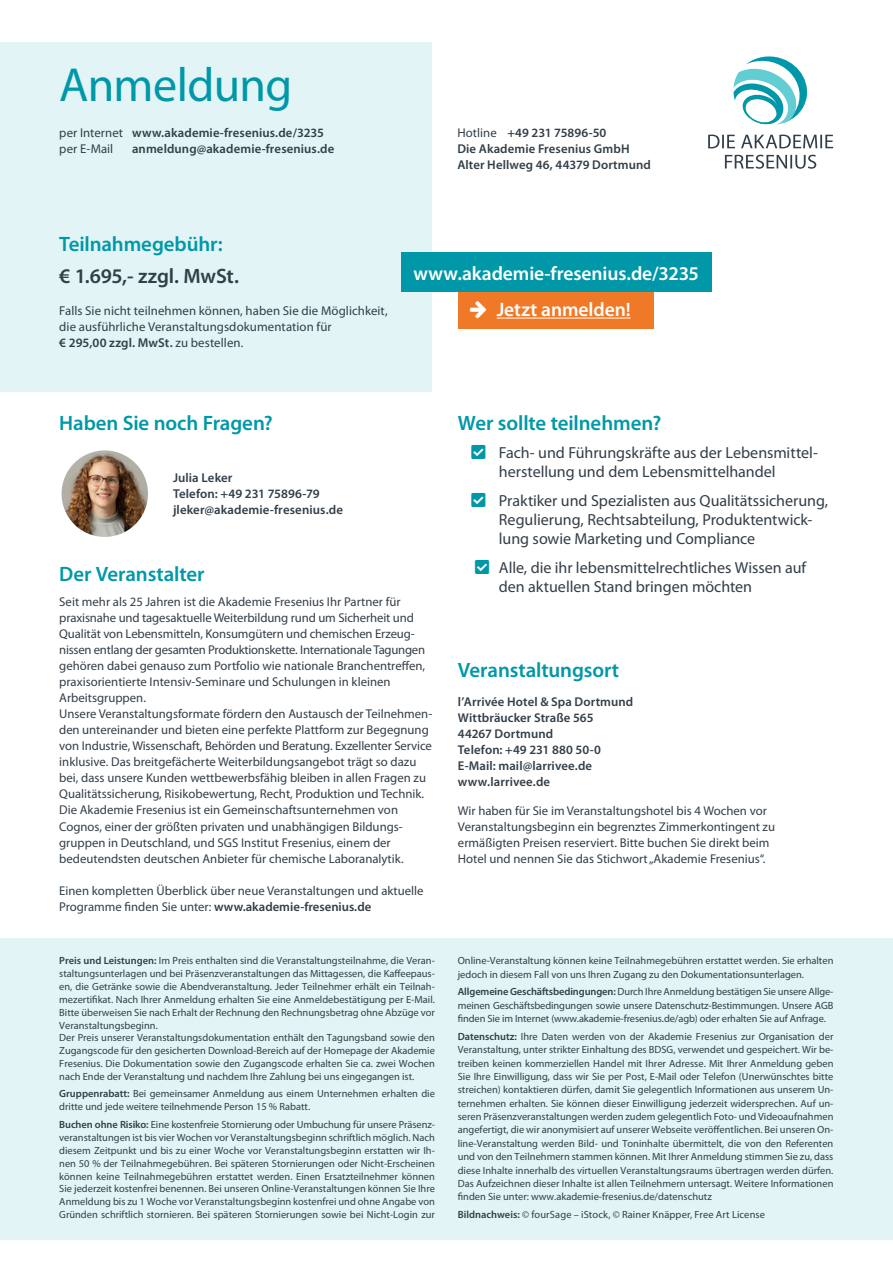
<style>
.page{position:relative;width:893px;height:1263px;background:#fff}
.page>*{position:absolute;margin:0;border:0;box-sizing:border-box;transform-origin:0 0}
.t1{font:48px "Myriad Pro";letter-spacing:-.015em;color:#0098a8}
.t2{font:600 20.85px "Myriad Pro";letter-spacing:-.005em;color:#0098a8}
.t3{font:600 20.85px "Myriad Pro";letter-spacing:-.01em;color:#323e48}
.t4{font:600 19.5px "Myriad Pro";letter-spacing:-.005em;color:#fff}
.t5{font:16.05px/19.2px "Myriad Pro";letter-spacing:-.005em;color:#323e48}
.t6{font:12.9px/16px "Myriad Pro";letter-spacing:.005em;color:#323e48}
.t7{font:600 12.9px/16px "Myriad Pro";letter-spacing:.01em;color:#323e48}
.t8{font:12.75px/16px "Myriad Pro";color:#323e48}
.t9{font:600 12.75px/16px "Myriad Pro";letter-spacing:.01em;color:#323e48}
.t10{font:10.5px/12.9px "Myriad Pro";color:#323e48}
.s1{font-weight:400}
.s2{font-weight:600}
</style>
<div class="page">
<div style="left:0;top:42px;width:432px;height:349px;background:#e2f4f5"></div>
<svg style="left:733px;top:56px;width:75px;height:69px"></svg>
<svg style="left:725px;top:155px;width:91px;height:14px"></svg>
<svg style="left:708px;top:135px;width:125px;height:13px"></svg>
<div style="left:458px;top:290px;width:195px;height:38px;background:#ef7926"></div>
<hr style="left:497px;top:318px;width:134px;height:1px;background:#fff">
<div style="left:401px;top:253px;width:310px;height:39px;background:#0098a8"></div>
<div style="left:0;top:938px;width:893px;height:301px;background:#e2f4f5"></div>
<img style="left:62px;top:450px;width:86px;height:87px;border-radius:43px">
<h1 class="t1" style="left:59px;top:55px;width:234px">Anmeldung</h1>
<p class="t9" style="left:59px;top:124px;width:266px"><span class="s1">per Internet</span> www.akademie-fresenius.de/3235 <span class="s1">per E-Mail</span></p>
<p class="t9" style="left:132px;top:140px;width:204px">anmeldung@akademie-fresenius.de</p>
<h2 class="t2" style="left:59px;top:230px;width:165px">Teilnahmegebühr:</h2>
<h2 class="t3" style="left:59px;top:262px;width:181px">€ 1.695,- zzgl. MwSt.</h2>
<p class="t6" style="left:59px;top:302px;width:330px">Falls Sie nicht teilnehmen können, haben Sie die Möglichkeit, die ausführliche Veranstaltungsdokumentation für<br><span class="s2">€ 295,00 zzgl. MwSt.</span> zu bestellen.</p>
<p class="t9" style="left:457px;top:124px;width:195px"><span class="s1">Hotline</span> +49 231 75896-50<br>Die Akademie Fresenius GmbH<br>Alter Hellweg 46, 44379 Dortmund</p>
<h3 class="t4" style="left:413px;top:261px;width:287px">www.akademie-fresenius.de/3235</h3>
<h3 class="t4" style="left:497px;top:297px;width:135px">Jetzt anmelden!</h3>
<h2 class="t2" style="left:59px;top:409px;width:215px">Haben Sie noch Fragen?</h2>
<p class="t7" style="left:173px;top:469px;width:172px">Julia Leker<br>Telefon: +49 231 75896-79 jleker@akademie-fresenius.de</p>
<h2 class="t2" style="left:59px;top:560px;width:147px">Der Veranstalter</h2>
<p class="t8" style="left:59px;top:593px;width:374px">Seit mehr als 25 Jahren ist die Akademie Fresenius Ihr Partner für praxisnahe und tagesaktuelle Weiterbildung rund um Sicherheit und Qualität von Lebensmitteln, Konsumgütern und chemischen Erzeug&shy;nissen entlang der gesamten Produktionskette. Internationale Tagungen gehören dabei genauso zum Portfolio wie nationale Branchentreffen, praxisorientierte Intensiv-Seminare und Schulungen in kleinen Arbeitsgruppen.<br>Unsere Veranstaltungsformate fördern den Austausch der Teilnehmen&shy;den untereinander und bieten eine perfekte Plattform zur Begegnung von Industrie, Wissenschaft, Behörden und Beratung. Exzellenter Service inklusive. Das breitgefächerte Weiterbildungsangebot trägt so dazu bei, dass unsere Kunden wettbewerbsfähig bleiben in allen Fragen zu Qualitätssicherung, Risikobewertung, Recht, Produktion und Technik.<br>Die Akademie Fresenius ist ein Gemeinschaftsunternehmen von Cognos, einer der größten privaten und unabhängigen Bildungs&shy;gruppen in Deutschland, und SGS Institut Fresenius, einem der bedeutendsten deutschen Anbieter für chemische Laboranalytik.</p>
<p class="t8" style="left:59px;top:882px;width:366px">Einen kompletten Überblick über neue Veranstaltungen und aktuelle<br>Programme finden Sie unter: <span class="s2">www.akademie-fresenius.de</span></p>
<p class="t10" style="left:59px;top:954px;width:377px"><span class="s2">Preis und Leistungen:</span> Im Preis enthalten sind die Veranstaltungsteilnahme, die Veran&shy;staltungsunterlagen und bei Präsenzveranstaltungen das Mittagessen, die Kaffeepaus&shy;en, die Getränke sowie die Abendveranstaltung. Jeder Teilnehmer erhält ein Teilnah&shy;mezertifikat. Nach Ihrer Anmeldung erhalten Sie eine Anmeldebestätigung per E-Mail.<br>Bitte überweisen Sie nach Erhalt der Rechnung den Rechnungsbetrag ohne Abzüge vor Veranstaltungsbeginn.<br>Der Preis unserer Veranstaltungsdokumentation enthält den Tagungsband sowie den Zugangscode für den gesicherten Download-Bereich auf der Homepage der Akademie Fresenius. Die Dokumentation sowie den Zugangscode erhalten Sie ca. zwei Wochen nach Ende der Veranstaltung und nachdem Ihre Zahlung bei uns eingegangen ist.</p>
<p class="t10" style="left:59px;top:1087px;width:377px"><span class="s2">Gruppenrabatt:</span> Bei gemeinsamer Anmeldung aus einem Unternehmen erhalten die dritte und jede weitere teilnehmende Person 15 % Rabatt.</p>
<p class="t10" style="left:59px;top:1118px;width:377px;text-align:justify"><span class="s2">Buchen ohne Risiko:</span> Eine kostenfreie Stornierung oder Umbuchung für unsere Präsenz&shy;veranstaltungen ist bis vier Wochen vor Veranstaltungsbeginn schriftlich möglich. Nach diesem Zeitpunkt und bis zu einer Woche vor Veranstaltungsbeginn erstatten wir Ih&shy;nen 50 % der Teilnahmegebühren. Bei späteren Stornierungen oder Nicht-Erscheinen können keine Teilnahmegebühren erstattet werden. Einen Ersatzteilnehmer können Sie jederzeit kostenfrei benennen. Bei unseren Online-Veranstaltungen können Sie Ihre Anmeldung bis zu 1 Woche vor Veranstaltungsbeginn kostenfrei und ohne Angabe von Gründen schriftlich stornieren. Bei späteren Stornierungen sowie bei Nicht-Login zur</p>
<h2 class="t2" style="left:458px;top:409px;width:205px">Wer sollte teilnehmen?</h2>
<h3 class="t5" style="left:499px;top:443px;width:321px">Fach- und Führungskräfte aus der Lebensmittel&shy;herstellung und dem Lebensmittelhandel</h3>
<h3 class="t5" style="left:499px;top:490px;width:331px">Praktiker und Spezialisten aus Qualitätssicherung,<br>Regulierung, Rechtsabteilung, Produktentwick&shy;lung sowie Marketing und Compliance</h3>
<h3 class="t5" style="left:499px;top:557px;width:309px">Alle, die ihr lebensmittelrechtliches Wissen auf den aktuellen Stand bringen möchten</h3>
<h2 class="t2" style="left:458px;top:656px;width:163px">Veranstaltungsort</h2>
<p class="t9" style="left:458px;top:693px;width:177px">l’Arrivée Hotel &amp; Spa Dortmund<br>Wittbräucker Straße 565<br>44267 Dortmund<br>Telefon: +49 231 880 50-0<br>E-Mail: mail@larrivee.de www.larrivee.de</p>
<p class="t8" style="left:458px;top:802px;width:319px">Wir haben für Sie im Veranstaltungshotel bis 4 Wochen vor Veranstaltungsbeginn ein begrenztes Zimmerkontingent zu ermäßigten Preisen reserviert. Bitte buchen Sie direkt beim Hotel und nennen Sie das Stichwort „Akademie Fresenius“.</p>
<p class="t10" style="left:458px;top:954px;width:377px;line-height:13.4px">Online-Veranstaltung können keine Teilnahmegebühren erstattet werden. Sie erhalten jedoch in diesem Fall von uns Ihren Zugang zu den Dokumentationsunterlagen.</p>
<p class="t10" style="left:458px;top:985px;width:377px;line-height:13.4px;text-align:justify"><span class="s2">Allgemeine Geschäftsbedingungen:</span> Durch Ihre Anmeldung bestätigen Sie unsere Allge&shy;meinen Geschäftsbedingungen sowie unsere Datenschutz-Bestimmungen. Unsere AGB finden Sie im Internet (www.akademie-fresenius.de/agb) oder erhalten Sie auf Anfrage.</p>
<p class="t10" style="left:458px;top:1030px;width:377px;line-height:13.4px;text-align:justify"><span class="s2">Datenschutz:</span> Ihre Daten werden von der Akademie Fresenius zur Organisation der Veranstaltung, unter strikter Einhaltung des BDSG, verwendet und gespeichert. Wir be&shy;treiben keinen kommerziellen Handel mit Ihrer Adresse. Mit Ihrer Anmeldung geben Sie Ihre Einwilligung, dass wir Sie per Post, E-Mail oder Telefon (Unerwünschtes bitte streichen) kontaktieren dürfen, damit Sie gelegentlich Informationen aus unserem Un&shy;ternehmen erhalten. Sie können dieser Einwilligung jederzeit widersprechen. Auf un&shy;seren Präsenzveranstaltungen werden zudem gelegentlich Foto- und Videoaufnahmen angefertigt, die wir anonymisiert auf unserer Webseite veröffentlichen. Bei unseren On&shy;line-Veranstaltung werden Bild- und Toninhalte übermittelt, die von den Referenten und von den Teilnehmern stammen können. Mit Ihrer Anmeldung stimmen Sie zu, dass diese Inhalte innerhalb des virtuellen Veranstaltungsraums übertragen werden dürfen.<br>Das Aufzeichnen dieser Inhalte ist allen Teilnehmern untersagt. Weitere Informationen finden Sie unter: www.akademie-fresenius.de/datenschutz</p>
<p class="t10" style="left:458px;top:1208px;width:309px"><span class="s2">Bildnachweis:</span> © fourSage – iStock, © Rainer Knäpper, Free Art License</p>
</div>
